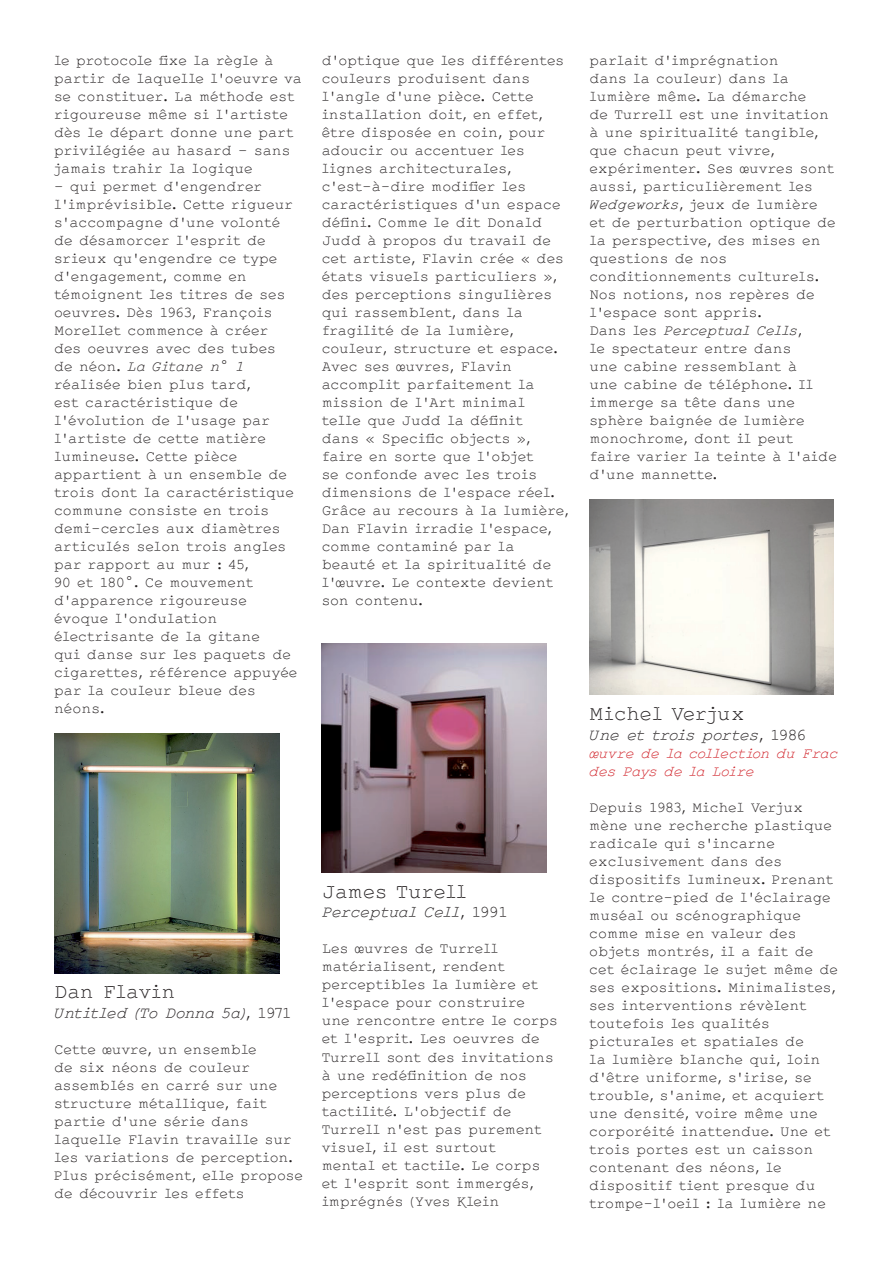
<style>
.page{position:relative;width:893px;height:1263px;background:#fff}
.page>*{position:absolute;margin:0;border:0;box-sizing:border-box;transform-origin:0 0}
.t1{font:21px "Frac Ki";color:#231f20}
.t2{font:italic 16.5px "Frac Ki";color:#231f20}
.t3{font:15px/18px "Frac Ki";color:#231f20}
.t4{font:italic 15px/18px "Frac Ki";letter-spacing:-.02em;color:#d1232a}
.s1{font-style:italic}
.s2{font-style:normal}
</style>
<div class="page">
<img style="left:54px;top:734px;width:225px;height:239px">
<img style="left:322px;top:644px;width:225px;height:228px">
<img style="left:589px;top:500px;width:244px;height:195px">
<p class="t3" style="left:54px;top:52px;width:249px">le protocole fixe la règle à partir de laquelle l’oeuvre va se constituer. La méthode est rigoureuse même si l’artiste dès le départ donne une part privilégiée au hasard – sans jamais trahir la logique</p>
<p class="t3" style="left:54px;top:178px;width:245px">– qui permet d’engendrer l’imprévisible. Cette rigueur s’accompagne d’une volonté de désamorcer l’esprit de srieux qu’engendre ce type d’engagement, comme en témoignent les titres de ses oeuvres. Dès 1963, François<br>Morellet commence à créer des oeuvres avec des tubes de néon. <span class="s1">La Gitane n° 1 </span>réalisée bien plus tard,<br>est caractéristique de l’évolution de l’usage par l’artiste de cette matière lumineuse. Cette pièce appartient à un ensemble de trois dont la caractéristique commune consiste en trois demi-cercles aux diamètres articulés selon trois angles par rapport au mur : 45,<br>90 et 180°. Ce mouvement d’apparence rigoureuse évoque l’ondulation électrisante de la gitane<br>qui danse sur les paquets de cigarettes, référence appuyée par la couleur bleue des néons.</p>
<p class="t3" style="left:322px;top:52px;width:249px">d’optique que les différentes couleurs produisent dans l’angle d’une pièce. Cette installation doit, en effet, être disposée en coin, pour adoucir ou accentuer les lignes architecturales, c’est-à-dire modifier les caractéristiques d’un espace défini. Comme le dit Donald<br>Judd à propos du travail de cet artiste, Flavin crée « des états visuels particuliers », des perceptions singulières qui rassemblent, dans la fragilité de la lumière, couleur, structure et espace.<br>Avec ses œuvres, Flavin accomplit parfaitement la mission de l’Art minimal<br>telle que Judd la définit<br>dans « Specific objects », faire en sorte que l’objet<br>se confonde avec les trois dimensions de l’espace réel.<br>Grâce au recours à la lumière,<br>Dan Flavin irradie l’espace, comme contaminé par la beauté et la spiritualité de l’œuvre. Le contexte devient son contenu.</p>
<h1 class="t1" style="left:54px;top:982px;width:123px">Dan Flavin</h1>
<p class="t2" style="left:54px;top:1005px;width:239px">Untitled (To Donna 5a)<span class="s2">, 1971</span></p>
<p class="t3" style="left:54px;top:1041px;width:251px">Cette œuvre, un ensemble<br>de six néons de couleur assemblés en carré sur une structure métallique, fait partie d’une série dans laquelle Flavin travaille sur les variations de perception.<br>Plus précisément, elle propose de découvrir les effets</p>
<h1 class="t1" style="left:322px;top:881px;width:146px">James Turell</h1>
<p class="t2" style="left:322px;top:904px;width:187px">Perceptual Cell<span class="s2">, 1991</span></p>
<p class="t3" style="left:322px;top:941px;width:238px">Les œuvres de Turrell matérialisent, rendent perceptibles la lumière et l’espace pour construire<br>une rencontre entre le corps et l’esprit. Les oeuvres de<br>Turrell sont des invitations à une redéfinition de nos perceptions vers plus de tactilité. L’objectif de<br>Turrell n’est pas purement visuel, il est surtout<br>mental et tactile. Le corps et l’esprit sont immergés, imprégnés (Yves Klein</p>
<p class="t3" style="left:589px;top:52px;width:249px">parlait d’imprégnation<br>dans la couleur) dans la lumière même. La démarche<br>de Turrell est une invitation à une spiritualité tangible, que chacun peut vivre, expérimenter. Ses œuvres sont aussi, particulièrement les<br><span class="s1">Wedgeworks</span>, jeux de lumière et de perturbation optique de la perspective, des mises en questions de nos conditionnements culturels.<br>Nos notions, nos repères de l’espace sont appris.<br>Dans les <span class="s1">Perceptual Cells</span>,<br>le spectateur entre dans<br>une cabine ressemblant à<br>une cabine de téléphone. Il immerge sa tête dans une sphère baignée de lumière monochrome, dont il peut faire varier la teinte à l’aide d’une mannette.</p>
<h1 class="t1" style="left:589px;top:704px;width:157px">Michel Verjux</h1>
<p class="t2" style="left:589px;top:727px;width:218px">Une et trois portes<span class="s2">, 1986</span></p>
<p class="t4" style="left:589px;top:745px;width:250px">œuvre de la collection du Frac des Pays de la Loire</p>
<p class="t3" style="left:589px;top:799px;width:250px">Depuis 1983, Michel Verjux mène une recherche plastique radicale qui s’incarne exclusivement dans des dispositifs lumineux. Prenant le contre-pied de l’éclairage muséal ou scénographique comme mise en valeur des objets montrés, il a fait de cet éclairage le sujet même de ses expositions. Minimalistes, ses interventions révèlent toutefois les qualités picturales et spatiales de<br>la lumière blanche qui, loin d’être uniforme, s’irise, se trouble, s’anime, et acquiert une densité, voire même une corporéité inattendue. Une et trois portes est un caisson contenant des néons, le dispositif tient presque du trompe-l’oeil : la lumière ne</p>
</div>
